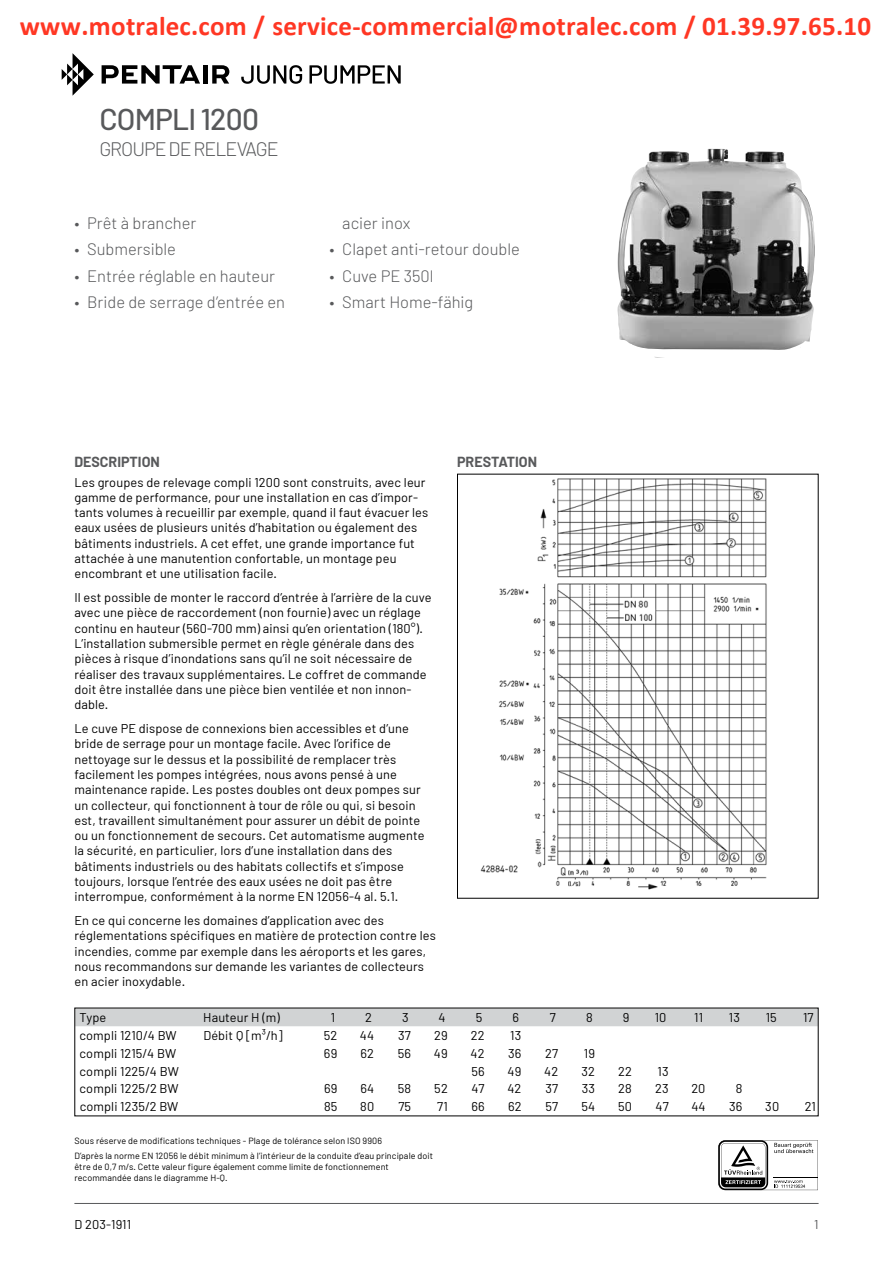
<style>
.page{position:relative;width:893px;height:1263px;background:#fff}
.page>*{position:absolute;margin:0;border:0;box-sizing:border-box;transform-origin:0 0}
.t1{font:500 30px "Barlow";letter-spacing:-.025em;color:#58595b}
.t2{font:700 27px "Calibri";color:#ff3724}
.t3{font:300 19.5px "Barlow";letter-spacing:-.05em;color:#58595b}
.t4{font:300 16.5px "Barlow";color:#58595b}
.t5{font:700 14.25px "Barlow";color:#58595b}
.t6{font:12.75px/15.3px "Barlow";letter-spacing:.01em;color:#000}
.t7{font:12.75px "Barlow";color:#58595b}
.t8{font:9px/15px "Barlow";letter-spacing:.01em;color:#000}
</style>
<div class="page">
<hr style="left:74px;top:1203px;width:745px;height:1px;background:#58595b">
<img style="left:617px;top:148px;width:198px;height:202px">
<img style="left:480px;top:478px;width:287px;height:412px">
<div style="left:76px;top:1010px;width:741px;height:16px;background:#d1d3d4"></div>
<svg style="left:718px;top:1140px;width:100px;height:50px"></svg>
<svg style="left:241px;top:65px;width:61px;height:19px"></svg>
<svg style="left:309px;top:65px;width:92px;height:19px"></svg>
<svg style="left:62px;top:53px;width:32px;height:43px"></svg>
<svg style="left:102px;top:65px;width:98px;height:19px"></svg>
<hr style="left:203px;top:65px;width:4px;height:19px;background:#000">
<svg style="left:212px;top:65px;width:17px;height:19px"></svg>
<h2 class="t2" style="left:20px;top:15px;width:853px">www.motralec.com / service-commercial@motralec.com / 01.39.97.65.10</h2>
<h1 class="t1" style="left:99px;top:101px;width:161px">COMPLI 1200</h1>
<h3 class="t3" style="left:99px;top:136px;width:181px">GROUPEDERELEVAGE</h3>
<p class="t4" style="left:74px;top:213px;width:124px">• Prêt à brancher</p>
<p class="t4" style="left:74px;top:239px;width:103px">• Submersible</p>
<p class="t4" style="left:74px;top:265px;width:202px">• Entrée réglable en hauteur</p>
<p class="t4" style="left:74px;top:292px;width:212px">• Bride de serrage d’entrée en</p>
<p class="t4" style="left:342px;top:213px;width:70px">acier inox</p>
<p class="t4" style="left:330px;top:239px;width:192px">• Clapet anti-retour double</p>
<p class="t4" style="left:330px;top:265px;width:106px">• Cuve PE 350l</p>
<p class="t4" style="left:330px;top:292px;width:145px">• Smart Home-fähig</p>
<p class="t5" style="left:74px;top:453px;width:87px">DESCRIPTION</p>
<p class="t5" style="left:457px;top:453px;width:81px">PRESTATION</p>
<p class="t6" style="left:74px;top:474px;width:355px">Les groupes de relevage compli 1200 sont construits, avec leur gamme de performance, pour une installation en cas d’impor&shy;tants volumes à recueillir par exemple, quand il faut évacuer les eaux usées de plusieurs unités d’habitation ou également des bâtiments industriels. A cet effet, une grande importance fut attachée à une manutention confortable, un montage peu encombrant et une utilisation facile.</p>
<p class="t6" style="left:74px;top:589px;width:359px">Il est possible de monter le raccord d’entrée à l’arrière de la cuve avec une pièce de raccordement (non fournie) avec un réglage continu en hauteur (560-700 mm) ainsi qu’en orientation (180°).<br>L’installation submersible permet en règle générale dans des pièces à risque d’inondations sans qu’il ne soit nécessaire de réaliser des travaux supplémentaires. Le coffret de commande doit être installée dans une pièce bien ventilée et non innon&shy;dable.</p>
<p class="t6" style="left:74px;top:720px;width:352px">Le cuve PE dispose de connexions bien accessibles et d’une bride de serrage pour un montage facile. Avec l’orifice de nettoyage sur le dessus et la possibilité de remplacer très facilement les pompes intégrées, nous avons pensé à une maintenance rapide. Les postes doubles ont deux pompes sur un collecteur, qui fonctionnent à tour de rôle ou qui, si besoin est, travaillent simultanément pour assurer un débit de pointe ou un fonctionnement de secours. Cet automatisme augmente la sécurité, en particulier, lors d’une installation dans des bâtiments industriels ou des habitats collectifs et s’impose toujours, lorsque l’entrée des eaux usées ne doit pas être interrompue, conformément à la norme EN 12056-4 al. 5.1.</p>
<p class="t6" style="left:74px;top:913px;width:363px">En ce qui concerne les domaines d’application avec des réglementations spécifiques en matière de protection contre les incendies, comme par exemple dans les aéroports et les gares, nous recommandons sur demande les variantes de collecteurs en acier inoxydable.</p>
<p class="t6" style="left:79px;top:1009px;width:28px">Type</p>
<p class="t6" style="left:203px;top:1009px;width:78px">Hauteur H (m)</p>
<p class="t6" style="left:331px;top:1009px;width:6px">1</p>
<p class="t6" style="left:365px;top:1009px;width:8px">2</p>
<p class="t6" style="left:402px;top:1009px;width:8px">3</p>
<p class="t6" style="left:438px;top:1009px;width:9px">4</p>
<p class="t6" style="left:476px;top:1009px;width:8px">5</p>
<p class="t6" style="left:513px;top:1009px;width:8px">6</p>
<p class="t6" style="left:550px;top:1009px;width:8px">7</p>
<p class="t6" style="left:586px;top:1009px;width:8px">8</p>
<p class="t6" style="left:623px;top:1009px;width:8px">9</p>
<p class="t6" style="left:655px;top:1009px;width:13px">10</p>
<p class="t6" style="left:694px;top:1009px;width:10px">11</p>
<p class="t6" style="left:729px;top:1009px;width:13px">13</p>
<p class="t6" style="left:766px;top:1009px;width:13px">15</p>
<p class="t6" style="left:803px;top:1009px;width:12px">17</p>
<p class="t6" style="left:79px;top:1027px;width:99px">compli 1210/4 BW</p>
<p class="t6" style="left:203px;top:1027px;width:81px">Débit Q [m³/h]</p>
<p class="t6" style="left:324px;top:1027px;width:15px">52</p>
<p class="t6" style="left:360px;top:1027px;width:16px">44</p>
<p class="t6" style="left:398px;top:1027px;width:14px">37</p>
<p class="t6" style="left:434px;top:1027px;width:15px">29</p>
<p class="t6" style="left:471px;top:1027px;width:15px">22</p>
<p class="t6" style="left:510px;top:1027px;width:13px">13</p>
<p class="t6" style="left:80px;top:1045px;width:98px">compli 1215/4 BW</p>
<p class="t6" style="left:324px;top:1045px;width:15px">69</p>
<p class="t6" style="left:361px;top:1045px;width:15px">62</p>
<p class="t6" style="left:398px;top:1045px;width:15px">56</p>
<p class="t6" style="left:434px;top:1045px;width:15px">49</p>
<p class="t6" style="left:471px;top:1045px;width:15px">42</p>
<p class="t6" style="left:508px;top:1045px;width:15px">36</p>
<p class="t6" style="left:545px;top:1045px;width:14px">27</p>
<p class="t6" style="left:584px;top:1045px;width:13px">19</p>
<p class="t6" style="left:80px;top:1063px;width:101px">compli 1225/4 BW</p>
<p class="t6" style="left:471px;top:1063px;width:15px">56</p>
<p class="t6" style="left:508px;top:1063px;width:15px">49</p>
<p class="t6" style="left:544px;top:1063px;width:15px">42</p>
<p class="t6" style="left:581px;top:1063px;width:15px">32</p>
<p class="t6" style="left:618px;top:1063px;width:15px">22</p>
<p class="t6" style="left:658px;top:1063px;width:13px">13</p>
<p class="t6" style="left:80px;top:1081px;width:101px">compli 1225/2 BW</p>
<p class="t6" style="left:324px;top:1081px;width:15px">69</p>
<p class="t6" style="left:360px;top:1081px;width:15px">64</p>
<p class="t6" style="left:398px;top:1081px;width:15px">58</p>
<p class="t6" style="left:434px;top:1081px;width:15px">52</p>
<p class="t6" style="left:471px;top:1081px;width:15px">47</p>
<p class="t6" style="left:507px;top:1081px;width:15px">42</p>
<p class="t6" style="left:545px;top:1081px;width:14px">37</p>
<p class="t6" style="left:582px;top:1081px;width:15px">33</p>
<p class="t6" style="left:618px;top:1081px;width:15px">28</p>
<p class="t6" style="left:655px;top:1081px;width:15px">23</p>
<p class="t6" style="left:691px;top:1081px;width:16px">20</p>
<p class="t6" style="left:736px;top:1081px;width:8px">8</p>
<p class="t6" style="left:80px;top:1099px;width:100px">compli 1235/2 BW</p>
<p class="t6" style="left:324px;top:1099px;width:15px">85</p>
<p class="t6" style="left:360px;top:1099px;width:15px">80</p>
<p class="t6" style="left:398px;top:1099px;width:14px">75</p>
<p class="t6" style="left:437px;top:1099px;width:12px">71</p>
<p class="t6" style="left:471px;top:1099px;width:15px">66</p>
<p class="t6" style="left:508px;top:1099px;width:15px">62</p>
<p class="t6" style="left:546px;top:1099px;width:14px">57</p>
<p class="t6" style="left:581px;top:1099px;width:15px">54</p>
<p class="t6" style="left:618px;top:1099px;width:15px">50</p>
<p class="t6" style="left:656px;top:1099px;width:15px">47</p>
<p class="t6" style="left:691px;top:1099px;width:16px">44</p>
<p class="t6" style="left:729px;top:1099px;width:15px">36</p>
<p class="t6" style="left:765px;top:1099px;width:15px">30</p>
<p class="t6" style="left:805px;top:1099px;width:13px">21</p>
<p class="t8" style="left:74px;top:1133px;width:360px">Sous réserve de modifications techniques - Plage de tolérance selon ISO 9906<br>D’après la norme EN 12056 le débit minimum à l’intérieur de la conduite d’eau principale doit</p>
<p class="t8" style="left:74px;top:1161px;width:316px;line-height:10.8px">être de 0,7 m/s. Cette valeur figure également comme limite de fonctionnement recommandée dans le diagramme H-Q.</p>
<p class="t6" style="left:74px;top:1216px;width:58px">D 203-1911</p>
<p class="t7" style="left:814px;top:1216px;width:6px">1</p>
</div>
